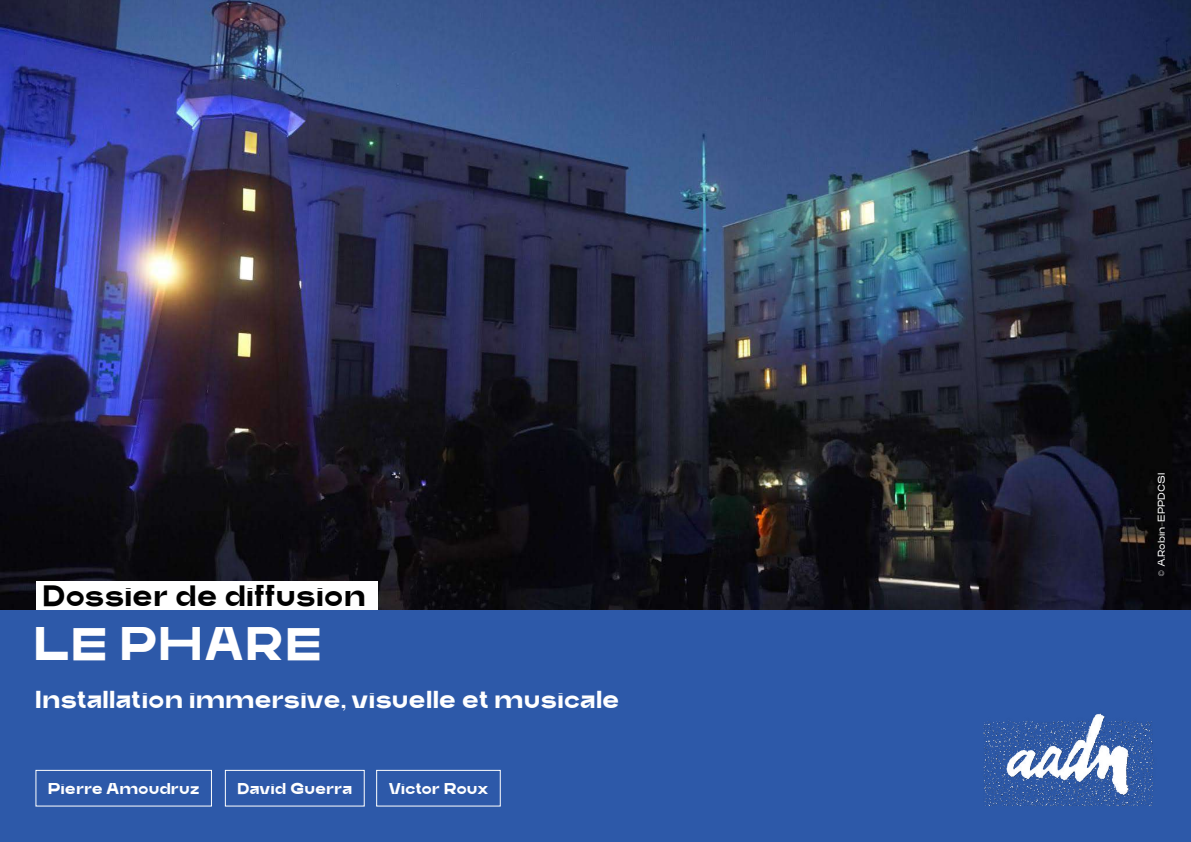
<style>
.page{position:relative;width:1191px;height:842px;background:#2d59a9}
.page>*{position:absolute;margin:0;border:0;box-sizing:border-box;transform-origin:0 0}
.t1{font:700 48px "Trash";color:#fff}
.t2{font:700 30px "Trash";color:#000}
.t3{font:700 25px "Trash";color:#fff}
.t4{font:700 16px "Trash";color:#fff}
.t5{font:10px "Trash";color:#fff}
</style>
<div class="page">
<img style="left:0;top:0;width:1191px;height:610px">
<div style="left:36px;top:581px;width:342px;height:29px;background:#fff"></div>
<img style="left:983px;top:713px;width:171px;height:93px">
<div style="left:35px;top:770px;width:177px;height:36px;border:1px solid #fff"></div>
<div style="left:225px;top:770px;width:140px;height:36px;border:1px solid #fff"></div>
<div style="left:376px;top:770px;width:125px;height:36px;border:1px solid #fff"></div>
<p class="t2" style="left:42px;top:577px;width:325px">Dossier de diffusion</p>
<h1 class="t1" style="left:33px;top:614px;width:291px">LE PHARE</h1>
<p class="t3" style="left:35px;top:683px;width:586px">Installation immersive, visuelle et musicale</p>
<p class="t4" style="left:48px;top:779px;width:153px">Pierre Amoudruz</p>
<p class="t4" style="left:237px;top:779px;width:117px">David Guerra</p>
<p class="t4" style="left:388px;top:779px;width:101px">Victor Roux</p>
<p class="t5" style="left:1155px;top:577px;width:106px;rotate:-90deg">© A.Robin-EPPDCSI</p>
</div>
